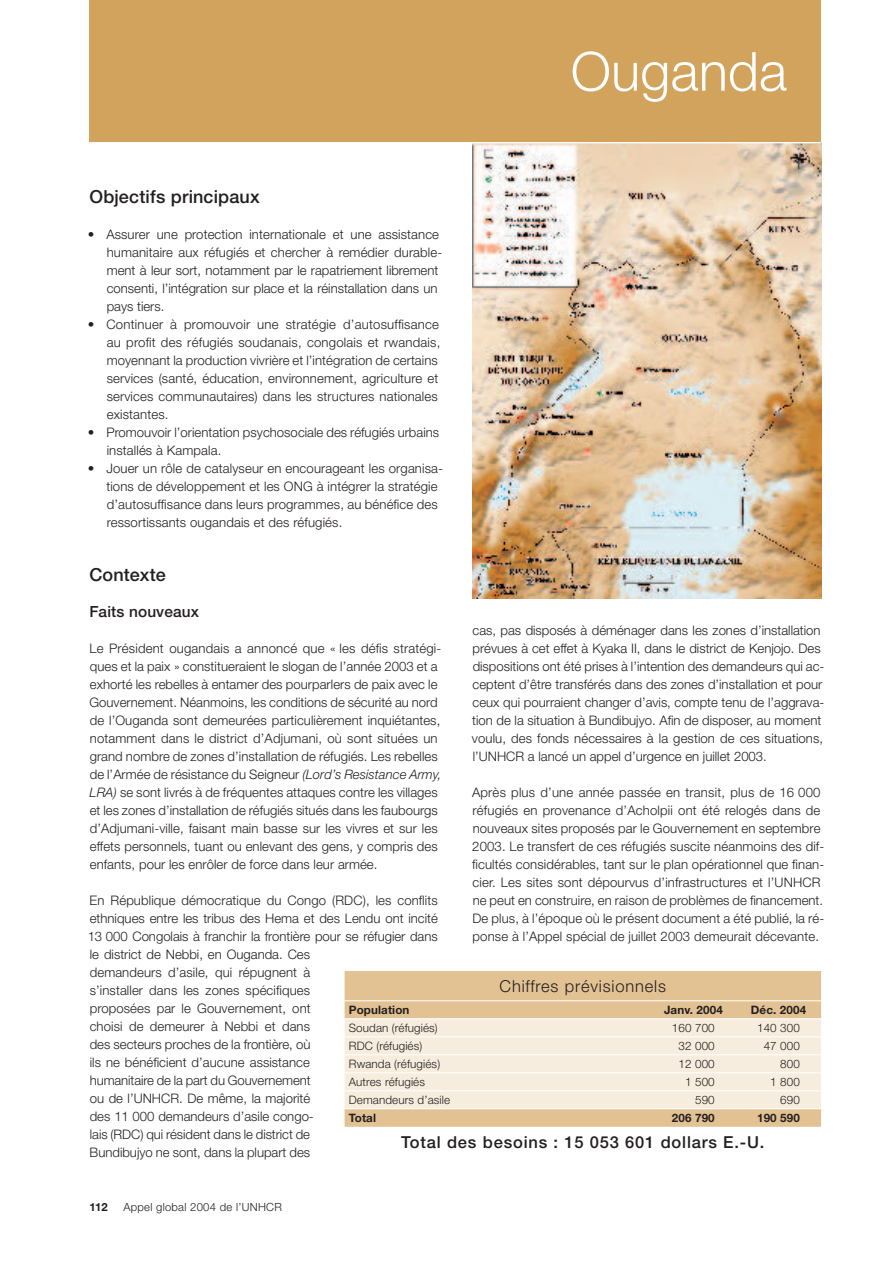
<style>
.page{position:relative;width:893px;height:1263px;background:#fff}
.page>*{position:absolute;margin:0;border:0;box-sizing:border-box;transform-origin:0 0}
.t1{font:300 54px "Helvetica Neue";letter-spacing:.005em;color:#fff}
.t2{font:500 18px "Helvetica Neue";letter-spacing:.01em;color:#231f20}
.t3{font:500 16.5px "Helvetica Neue";letter-spacing:.05em;color:#231f20}
.t4{font:300 16.5px "Helvetica Neue";letter-spacing:.05em;color:#231f20}
.t5{font:500 15.3px "Helvetica Neue";letter-spacing:.01em;color:#231f20}
.t6{font:300 13.2px/18px "Helvetica Neue";letter-spacing:.005em;color:#231f20}
.t7{font:300 11.7px "Helvetica Neue";letter-spacing:.01em;color:#231f20}
.t8{font:700 11.7px "Helvetica Neue";letter-spacing:.01em;color:#231f20}
.t9{font:300 11.25px "Helvetica Neue";letter-spacing:.025em;color:#231f20}
.t10{font:700 11.25px "Helvetica Neue";color:#231f20}
.s1{font-style:italic}
</style>
<div class="page">
<div style="left:89px;top:0;width:732px;height:143px;background:#d1a35c"></div>
<img style="left:472px;top:143px;width:349px;height:456px">
<div style="left:344px;top:971px;width:477px;height:156px;background:#e2c293"></div>
<div style="left:344px;top:1020px;width:477px;height:89px;background:#f7eddf"></div>
<hr style="left:344px;top:1001px;width:477px;height:1px;background:#fff">
<hr style="left:344px;top:1019px;width:477px;height:1px;background:#fff">
<hr style="left:344px;top:1037px;width:477px;height:1px;background:#fff">
<hr style="left:344px;top:1055px;width:477px;height:1px;background:#fff">
<hr style="left:344px;top:1073px;width:477px;height:1px;background:#fff">
<hr style="left:344px;top:1091px;width:477px;height:1px;background:#fff">
<hr style="left:344px;top:1109px;width:477px;height:1px;background:#fff">
<hr style="left:89px;top:142px;width:732px;height:1px;background:#fff">
<h1 class="t1" style="left:571px;top:52px;width:218px">Ouganda</h1>
<h2 class="t2" style="left:89px;top:190px;width:172px">Objectifs principaux</h2>
<p class="t6" style="left:107px;top:226px;width:337px;text-indent:-19px">• Assurer une protection internationale et une assistance huma nitaire aux réfugiés et chercher à remédier durable&shy;ment à leur sort, notamment par le rapatriement librement consenti, l’intégration sur place et la réinstallation dans un pays tiers.</p>
<p class="t6" style="left:107px;top:316px;width:335px;text-indent:-19px">• Continuer à promouvoir une stratégie d’autosuffisance au profit des réfugiés soudanais, congolais et rwandais, moyennant la production vivrière et l’intégration de certains services (santé, éducation, environnement, agriculture et services communautaires) dans les structures nationales existantes.</p>
<p class="t6" style="left:107px;top:424px;width:334px;text-indent:-19px">• Promouvoir l’orientation psychosociale des réfugiés urbains installés à Kampala.</p>
<p class="t6" style="left:106px;top:460px;width:338px;text-indent:-18px">• Jouer un rôle de catalyseur en encourageant les organisa&shy;tions de développement et les ONG à intégrer la stratégie d’autosuffisance dans leurs programmes, au bénéfice des ressortissants ougandais et des réfugiés.</p>
<h2 class="t2" style="left:89px;top:568px;width:78px">Contexte</h2>
<p class="t5" style="left:89px;top:606px;width:111px">Faits nouveaux</p>
<p class="t6" style="left:89px;top:640px;width:353px">Le Président ougandais a annoncé que « les défis stratégi&shy;ques et la paix » constitueraient le slogan de l’année 2003 et a exhorté les rebelles à entamer des pourparlers de paix avec le Gouvernement. Néanmoins, les conditions de sécurité au nord de l’Ouganda sont demeurées particulièrement inquiétantes, notamment dans le district d’Adjumani, où sont situées un grand nombre de zones d’installation de réfugiés. Les rebelles de l’Armée de résistance du Seigneur <span class="s1">(Lord’s Resistance Army, LRA)</span> se sont livrés à de fréquentes attaques contre les villages et les zones d’installation de réfugiés situés dans les faubourgs d’Adjumani-ville, faisant main basse sur les vivres et sur les effets personnels, tuant ou enlevant des gens, y compris des enfants, pour les enrôler de force dans leur armée.</p>
<p class="t6" style="left:88px;top:892px;width:352px">En République démocratique du Congo (RDC), les conflits ethniques entre les tribus des Hema et des Lendu ont incité 13 000 Congolais à franchir la frontière pour se réfugier dans le district de Nebbi, en Ouganda. Ces<br>demandeurs d’asile, qui répugnent à<br>s’installer dans les zones spécifiques<br>proposées par le Gouvernement, ont<br>choisi de demeurer à Nebbi et dans<br>des secteurs proches de la frontière, où<br>ils ne bénéficient d’aucune assistance<br>humanitaire de la part du Gouvernement<br>ou de l’UNHCR. De même, la majorité<br>des 11 000 demandeurs d’asile congo-<br>lais (RDC) qui résident dans le district de<br>Bundibujyo ne sont, dans la plupart des</p>
<p class="t6" style="left:472px;top:622px;width:354px">cas, pas disposés à déménager dans les zones d’installation prévues à cet effet à Kyaka II, dans le district de Kenjojo. Des dispositions ont été prises à l’intention des demandeurs qui ac&shy;ceptent d’être transférés dans des zones d’installation et pour ceux qui pourraient changer d’avis, compte tenu de l’aggrava&shy;tion de la situation à Bundibujyo. Afin de disposer, au moment voulu, des fonds nécessaires à la gestion de ces situations, l’UNHCR a lancé un appel d’urgence en juillet 2003.</p>
<p class="t6" style="left:472px;top:784px;width:354px">Après plus d’une année passée en transit, plus de 16 000 réfugiés en provenance d’Acholpii ont été relogés dans de nouveaux sites proposés par le Gouvernement en septembre 2003. Le transfert de ces réfugiés suscite néanmoins des dif&shy;ficultés considérables, tant sur le plan opérationnel que finan&shy;cier. Les sites sont dépourvus d’infrastructures et l’UNHCR ne peut en construire, en raison de problèmes de financement.<br>De plus, à l’époque où le présent document a été publié, la ré&shy;ponse à l’Appel spécial de juillet 2003 demeurait décevante.</p>
<p class="t4" style="left:499px;top:980px;width:168px">Chiffres prévisionnels</p>
<p class="t8" style="left:349px;top:1006px;width:62px">Population</p>
<p class="t8" style="left:664px;top:1006px;width:60px">Janv. 2004</p>
<p class="t8" style="left:751px;top:1006px;width:57px">Déc. 2004</p>
<p class="t7" style="left:349px;top:1024px;width:90px">Soudan (réfugiés)</p>
<p class="t7" style="left:672px;top:1024px;width:44px">160 700</p>
<p class="t7" style="left:757px;top:1024px;width:44px">140 300</p>
<p class="t7" style="left:349px;top:1042px;width:75px">RDC (réfugiés)</p>
<p class="t7" style="left:678px;top:1042px;width:38px">32 000</p>
<p class="t7" style="left:763px;top:1042px;width:38px">47 000</p>
<p class="t7" style="left:349px;top:1060px;width:93px">Rwanda (réfugiés)</p>
<p class="t7" style="left:678px;top:1060px;width:38px">12 000</p>
<p class="t7" style="left:780px;top:1060px;width:21px">800</p>
<p class="t7" style="left:349px;top:1078px;width:78px">Autres réfugiés</p>
<p class="t7" style="left:685px;top:1078px;width:31px">1 500</p>
<p class="t7" style="left:770px;top:1078px;width:31px">1 800</p>
<p class="t7" style="left:349px;top:1096px;width:103px">Demandeurs d’asile</p>
<p class="t7" style="left:695px;top:1096px;width:21px">590</p>
<p class="t7" style="left:780px;top:1096px;width:21px">690</p>
<p class="t8" style="left:349px;top:1114px;width:29px">Total</p>
<p class="t8" style="left:672px;top:1114px;width:44px">206 790</p>
<p class="t8" style="left:757px;top:1114px;width:44px">190 590</p>
<p class="t3" style="left:401px;top:1136px;width:365px">Total des besoins : 15 053 601 dollars E.-U.</p>
<p class="t10" style="left:89px;top:1203px;width:20px">112</p>
<p class="t9" style="left:123px;top:1203px;width:160px">Appel global 2004 de l’UNHCR</p>
</div>
